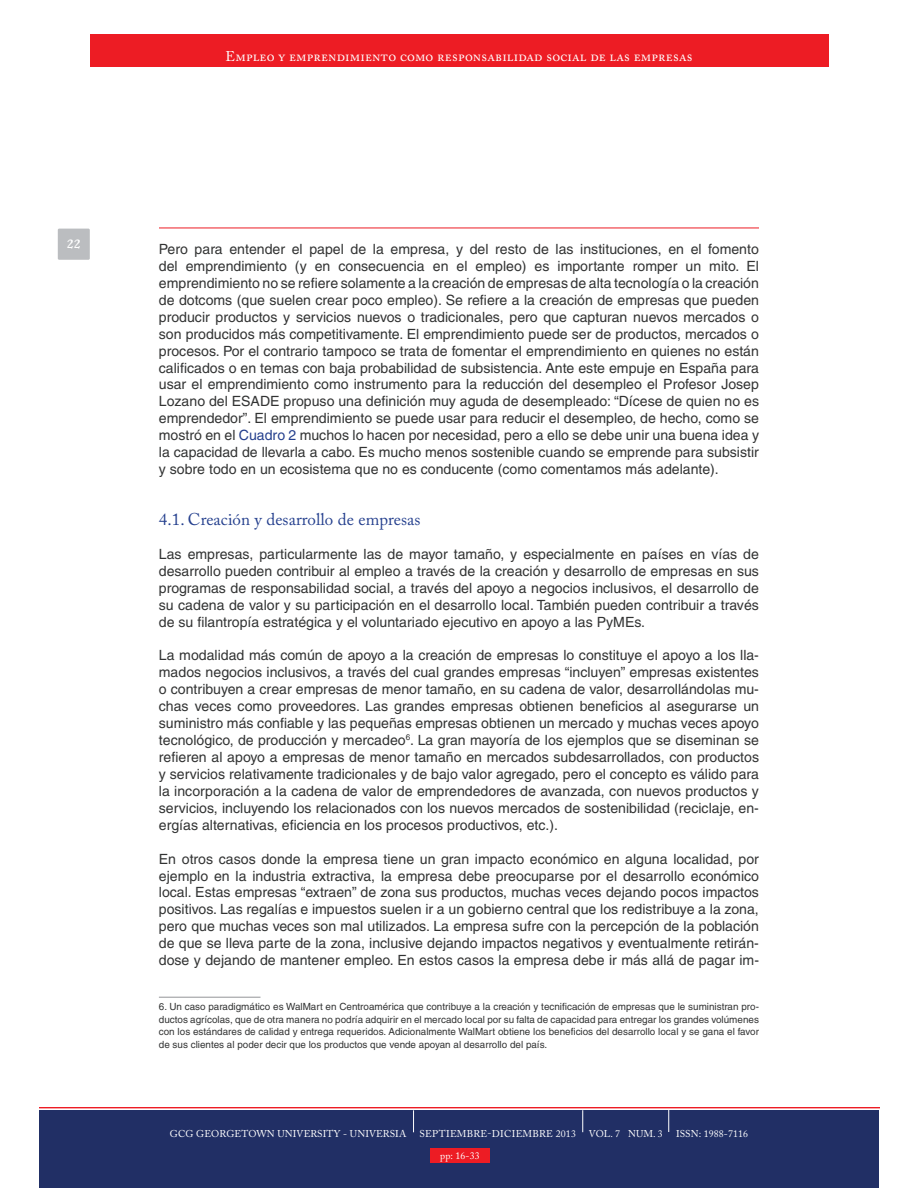
<style>
.page{position:relative;width:918px;height:1188px;background:#fff}
.page>*{position:absolute;margin:0;border:0;box-sizing:border-box;transform-origin:0 0}
.t1{font:16.95px "Adobe Caslon Pro";color:#25408e}
.t2{font:14.1px/17px "Helvetica";color:#323333;text-align:justify}
.t3{font:14.1px "Adobe Caslon Pro";letter-spacing:.01em;color:#fff}
.t4{font:9.9px/12.8px "Helvetica";color:#323333;text-align:justify}
.t5{font:9.9px "Adobe Caslon Pro";letter-spacing:.01em;color:#fff}
.s1{color:#25408e}
</style>
<div class="page">
<div style="left:90px;top:34px;width:738px;height:33px;background:#ed1c24"></div>
<div style="left:39px;top:1110px;width:840px;height:78px;background:#212f65"></div>
<svg style="left:39px;top:1107px;width:840px;height:25px"></svg>
<div style="left:58px;top:229px;width:32px;height:31px;background:#bbbdc0"></div>
<hr style="left:159px;top:228px;width:600px;height:1px;background:#ed1c24">
<hr style="left:159px;top:997px;width:101px;height:1px;background:#939598">
<div style="left:430px;top:1148px;width:60px;height:15px;background:#ed1c24"></div>
<p class="t3" style="left:226px;top:51px;width:468px">Empleo y emprendimiento como responsabilidad social de las empresas</p>
<p class="t2" style="left:159px;top:242px;width:602px">Pero para entender el papel de la empresa, y del resto de las instituciones, en el fomento del emprendimiento (y en consecuencia en el empleo) es importante romper un mito. El emprendimiento no se refiere solamente a la creación de empresas de alta tecnología o la creación de dotcoms (que suelen crear poco empleo). Se refiere a la creación de empresas que pueden producir productos y servicios nuevos o tradicionales, pero que capturan nuevos mercados o son producidos más competitivamente. El emprendimiento puede ser de productos, mercados o procesos. Por el contrario tampoco se trata de fomentar el emprendimiento en quienes no están calificados o en temas con baja probabilidad de subsistencia. Ante este empuje en España para usar el emprendimiento como instrumento para la reducción del desempleo el Profesor Josep Lozano del ESADE propuso una definición muy aguda de desempleado: “Dícese de quien no es emprendedor”. El emprendimiento se puede usar para reducir el desempleo, de hecho, como se mostró en el <span class="s1">Cuadro 2</span> muchos lo hacen por necesidad, pero a ello se debe unir una buena idea y la capacidad de llevarla a cabo. Es mucho menos sostenible cuando se emprende para subsistir y sobre todo en un ecosistema que no es conducente (como comentamos más adelante).</p>
<p class="t1" style="left:159px;top:513px;width:263px">4.1. Creación y desarrollo de empresas</p>
<p class="t2" style="left:159px;top:547px;width:602px">Las empresas, particularmente las de mayor tamaño, y especialmente en países en vías de desarrollo pueden contribuir al empleo a través de la creación y desarrollo de empresas en sus programas de responsabilidad social, a través del apoyo a negocios inclusivos, el desarrollo de su cadena de valor y su participación en el desarrollo local. También pueden contribuir a través de su filantropía estratégica y el voluntariado ejecutivo en apoyo a las PyMEs.</p>
<p class="t2" style="left:159px;top:648px;width:602px">La modalidad más común de apoyo a la creación de empresas lo constituye el apoyo a los lla&shy;mados negocios inclusivos, a través del cual grandes empresas “incluyen” empresas existentes o contribuyen a crear empresas de menor tamaño, en su cadena de valor, desarrollándolas mu&shy;chas veces como proveedores. Las grandes empresas obtienen beneficios al asegurarse un suministro más confiable y las pequeñas empresas obtienen un mercado y muchas veces apoyo tecnológico, de producción y mercadeo<sup>6</sup>. La gran mayoría de los ejemplos que se diseminan se refieren al apoyo a empresas de menor tamaño en mercados subdesarrollados, con productos y servicios relativamente tradicionales y de bajo valor agregado, pero el concepto es válido para la incorporación a la cadena de valor de emprendedores de avanzada, con nuevos productos y servicios, incluyendo los relacionados con los nuevos mercados de sostenibilidad (reciclaje, en&shy;ergías alternativas, eficiencia en los procesos productivos, etc.).</p>
<p class="t2" style="left:159px;top:852px;width:602px">En otros casos donde la empresa tiene un gran impacto económico en alguna localidad, por ejemplo en la industria extractiva, la empresa debe preocuparse por el desarrollo económico local. Estas empresas “extraen” de zona sus productos, muchas veces dejando pocos impactos positivos. Las regalías e impuestos suelen ir a un gobierno central que los redistribuye a la zona, pero que muchas veces son mal utilizados. La empresa sufre con la percepción de la población de que se lleva parte de la zona, inclusive dejando impactos negativos y eventualmente retirán&shy;dose y dejando de mantener empleo. En estos casos la empresa debe ir más allá de pagar im-</p>
<p class="t4" style="left:159px;top:1001px;width:602px">6. Un caso paradigmático es WalMart en Centroamérica que contribuye a la creación y tecnificación de empresas que le suministran pro&shy;ductos agrícolas, que de otra manera no podría adquirir en el mercado local por su falta de capacidad para entregar los grandes volúmenes con los estándares de calidad y entrega requeridos. Adicionalmente WalMart obtiene los beneficios del desarrollo local y se gana el favor de sus clientes al poder decir que los productos que vende apoyan al desarrollo del país.</p>
<p class="t5" style="left:170px;top:1130px;width:238px">GCG GEORGETOWN UNIVERSITY - UNIVERSIA</p>
<p class="t5" style="left:420px;top:1130px;width:158px">SEPTIEMBRE-DICIEMBRE 2013</p>
<p class="t5" style="left:589px;top:1130px;width:75px">VOL. 7 NUM. 3</p>
<p class="t5" style="left:676px;top:1130px;width:74px">ISSN: 1988-7116</p>
<p class="t5" style="left:440px;top:1152px;width:41px">pp: 16-33</p>
</div>
